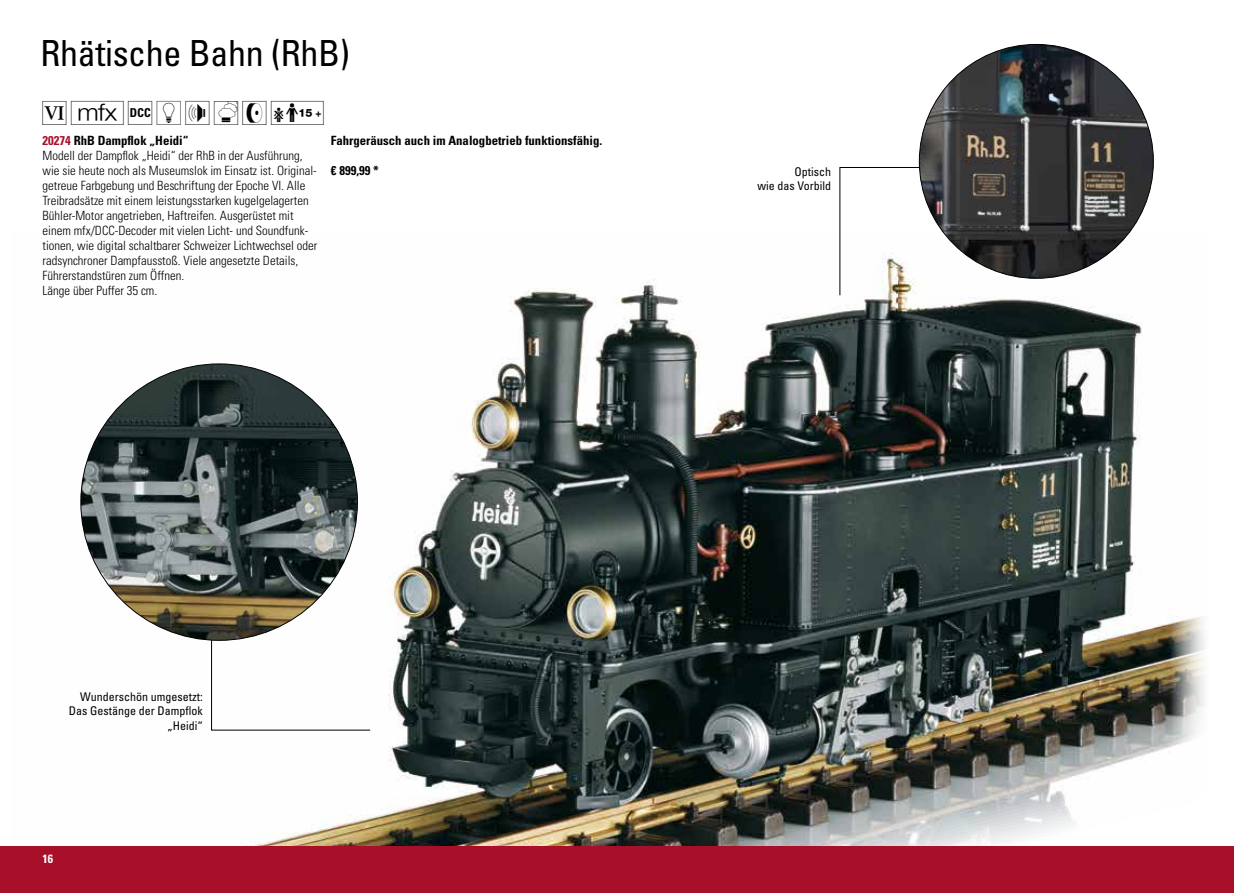
<style>
.page{position:relative;width:1234px;height:893px;background:#fff}
.page>*{position:absolute;margin:0;border:0;box-sizing:border-box;transform-origin:0 0}
.t1{font:condensed 36px "Univers LT Std";letter-spacing:-.01em;color:#000}
.t2{font:30px "LGB Piktos";color:#000}
.t3{font:300 condensed 12.75px/15px "Univers LT Std";color:#000}
.t4{font:700 condensed 12.75px "Univers LT Std";color:#000}
.t5{font:condensed 12px/14.4px "Univers LT Std";color:#000;text-align:right}
.t6{font:700 condensed 12px "Univers LT Std";color:#fff}
.s1{font-family:"Univers";font-weight:700;color:#a80f28}
.s2{font-family:"Univers";font-weight:700}
</style>
<div class="page">
<img style="left:80px;top:229px;width:1125px;height:617px">
<div style="left:0;top:846px;width:1233px;height:47px;background:#a80f28"></div>
<img style="left:81px;top:364px;width:276px;height:276px;border-radius:138px">
<img style="left:919px;top:44px;width:234px;height:234px;border-radius:117px">
<svg style="left:839px;top:167px;width:80px;height:129px"></svg>
<svg style="left:211px;top:640px;width:159px;height:91px"></svg>
<p class="t1" style="left:40px;top:31px;width:311px">Rhätische Bahn (RhB)</p>
<p class="t2" style="left:43px;top:97px;width:287px">6HKEF8JG</p>
<p class="t3" style="left:43px;top:133px;width:276px"><span class="s1">20274</span> <span class="s2">RhB Dampflok „Heidi“<br></span>Modell der Dampflok „Heidi“ der RhB in der Ausführung, wie sie heute noch als Museumslok im Einsatz ist. Original&shy;getreue Farbgebung und Beschriftung der Epoche VI. Alle Treibradsätze mit einem leistungsstarken kugelgelagerten Bühler-Motor angetrieben, Haftreifen. Ausgerüstet mit einem mfx/DCC-Decoder mit vielen Licht- und Soundfunk&shy;tionen, wie digital schaltbarer Schweizer Lichtwechsel oder radsynchroner Dampfausstoß. Viele angesetzte Details, Führerstandstüren zum Öffnen.<br>Länge über Puffer 35 cm.</p>
<p class="t4" style="left:331px;top:133px;width:273px">Fahrgeräusch auch im Analogbetrieb funktionsfähig.</p>
<p class="t4" style="left:331px;top:163px;width:50px">€ 899,99 *</p>
<p class="t5" style="left:757px;top:164px;width:75px">Optisch<br>wie das Vorbild</p>
<p class="t5" style="left:69px;top:689px;width:135px">Wunderschön umgesetzt:<br>Das Gestänge der Dampflok „Heidi“</p>
<p class="t6" style="left:43px;top:852px;width:12px">16</p>
</div>
